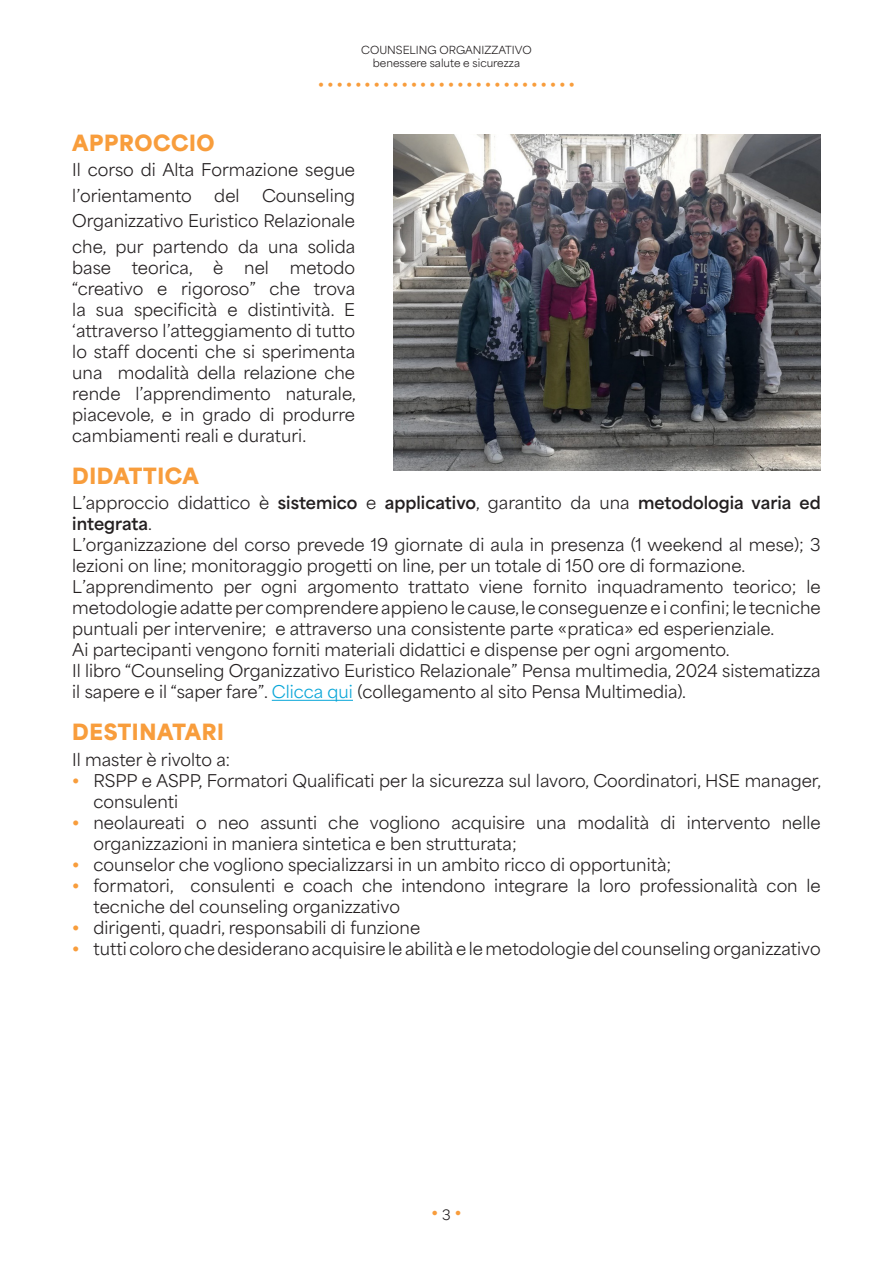
<style>
.page{position:relative;width:893px;height:1263px;background:#fff}
.page>*{position:absolute;margin:0;border:0;box-sizing:border-box;transform-origin:0 0}
.t1{font:900 21px "Area Normal";letter-spacing:.03em;color:#f89d3c}
.t2{font:16.5px/21px "Area Normal";color:#231f20}
.t3{font:700 16.5px/21px "Area Normal";color:#231f20}
.t4{font:800 15px "Area Normal";color:#f89d3c}
.t5{font:800 13.5px "Area Normal";color:#f89d3c}
.t6{font:10.5px/12.6px "Area Normal";color:#231f20;text-align:center}
.s1{font-weight:400}
.s2{color:#08a6d8}
.s3{font-weight:800;color:#f89d3c}
.s4{font-weight:400;font-size:13.5px;color:#231f20}
</style>
<div class="page">
<hr style="left:272px;top:700px;width:81px;height:1px;background:#08a6d8">
<img style="left:393px;top:135px;width:428px;height:335px">
<p class="t6" style="left:361px;top:42px;width:172px">COUNSELING ORGANIZZATIVO benessere salute e sicurezza</p>
<p class="t5" style="left:318px;top:74px;width:258px">• • • • • • • • • • • • • • • • • • • • • • • • • • • •</p>
<p class="t1" style="left:72px;top:123px;width:144px">APPROCCIO</p>
<p class="t2" style="left:72px;top:155px;width:284px;line-height:25.5px">Il corso di Alta Formazione segue l’orientamento</p>
<p class="t2" style="left:72px;top:181px;width:284px;line-height:25.5px;text-align:justify;text-indent:190px">Counseling Organizzativo Euristico Relazionale che, pur partendo da una solida</p>
<p class="t2" style="left:72px;top:255px;width:153px">base teorica, è</p>
<p class="t2" style="left:244px;top:255px;width:26px">nel</p>
<p class="t2" style="left:214px;top:183px;width:27px">del</p>
<p class="t2" style="left:72px;top:255px;width:285px;text-align:justify;text-indent:218px">metodo “creativo e rigoroso” che trova la sua specificità e distintività. E ‘attraverso l’atteggiamento di tutto lo staff docenti che si sperimenta una modalità della relazione che rende l’apprendimento naturale, piacevole, e in grado di produrre cambiamenti reali e duraturi.</p>
<p class="t1" style="left:72px;top:456px;width:128px">DIDATTICA</p>
<p class="t3" style="left:72px;top:491px;width:750px"><span class="s1">L’approccio didattico è</span> sistemico <span class="s1">e</span> applicativo<span class="s1">, garantito da una</span> metodologia varia ed integrata<span class="s1">.</span></p>
<p class="t2" style="left:72px;top:532px;width:750px">L’organizzazione del corso prevede 19 giornate di aula in presenza (1 weekend al mese); 3 lezioni on line; monitoraggio progetti on line, per un totale di 150 ore di formazione.</p>
<p class="t2" style="left:72px;top:574px;width:750px;text-align:justify">L’apprendimento per ogni argomento trattato viene fornito inquadramento teorico; le metodologie adatte per comprendere appieno le cause, le conseguenze e i confini; le tecniche puntuali per intervenire; e attraverso una consistente parte «pratica» ed esperienziale.</p>
<p class="t2" style="left:72px;top:637px;width:659px">Ai partecipanti vengono forniti materiali didattici e dispense per ogni argomento.</p>
<p class="t2" style="left:72px;top:658px;width:750px">Il libro “Counseling Organizzativo Euristico Relazionale” Pensa multimedia, 2024 sistematizza il sapere e il “saper fare”. <span class="s2">Clicca qui</span> (collegamento al sito Pensa Multimedia).</p>
<p class="t1" style="left:72px;top:713px;width:153px">DESTINATARI</p>
<p class="t2" style="left:72px;top:747px;width:159px">Il master è rivolto a:</p>
<p class="t2" style="left:94px;top:768px;width:729px;text-indent:-21px"><span class="s3">•</span> RSPP e ASPP, Formatori Qualificati per la sicurezza sul lavoro, Coordinatori, HSE manager, consulenti</p>
<p class="t2" style="left:94px;top:810px;width:729px;text-indent:-21px"><span class="s3">•</span> neolaureati o neo assunti che vogliono acquisire una modalità di intervento nelle organizzazioni in maniera sintetica e ben strutturata;</p>
<p class="t2" style="left:72px;top:852px;width:600px"><span class="s3">•</span> counselor che vogliono specializzarsi in un ambito ricco di opportunità;</p>
<p class="t2" style="left:94px;top:873px;width:729px;text-indent:-21px"><span class="s3">•</span> formatori, consulenti e coach che intendono integrare la loro professionalità con le tecniche del counseling organizzativo</p>
<p class="t2" style="left:72px;top:915px;width:349px"><span class="s3">•</span> dirigenti, quadri, responsabili di funzione</p>
<p class="t2" style="left:72px;top:936px;width:750px"><span class="s3">•</span> tutti coloro che desiderano acquisire le abilità e le metodologie del counseling organizzativo</p>
<p class="t4" style="left:431px;top:1200px;width:31px">•<span class="s4">3</span>•</p>
</div>
